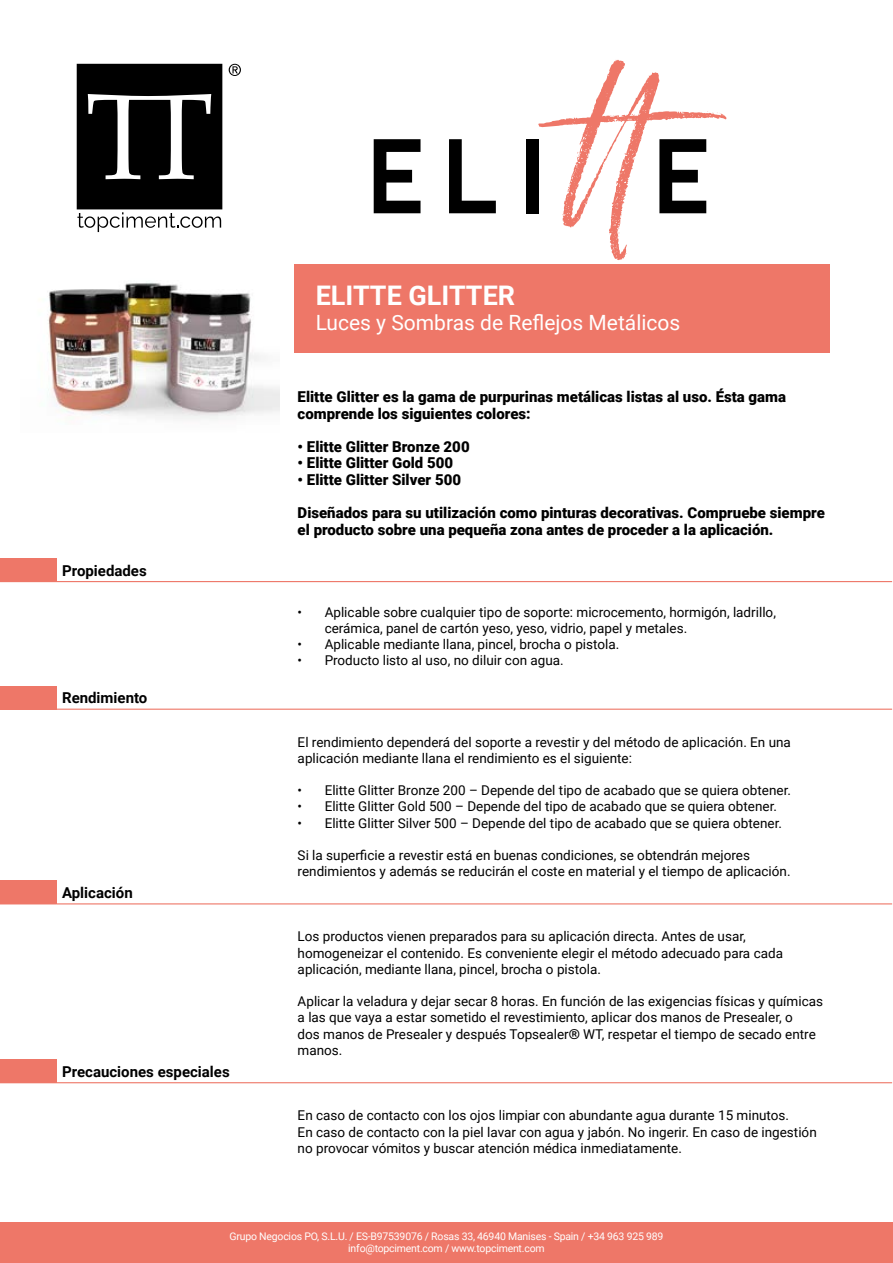
<style>
.page{position:relative;width:893px;height:1263px;background:#fff}
.page>*{position:absolute;margin:0;border:0;box-sizing:border-box;transform-origin:0 0}
.t1{font:700 27px "Roboto";color:#fff}
.t2{font:21px "Roboto";color:#fff}
.t3{font:900 15px/16.5px "Roboto";color:#000}
.t4{font:700 15px "Roboto";color:#000}
.t5{font:13.5px/16.2px "Roboto";color:#000}
.t6{font:10.5px/12px "Roboto";letter-spacing:-.02em;color:#fff;text-align:center}
.s1{font-family:"Suisse Intl"}
</style>
<div class="page">
<div style="left:0;top:1222px;width:893px;height:41px;background:#ee7768"></div>
<img style="left:47px;top:281px;width:233px;height:139px">
<div style="left:294px;top:264px;width:535px;height:88px;background:#ee7768"></div>
<svg style="left:77px;top:64px;width:145px;height:168px"></svg>
<svg style="left:229px;top:64px;width:12px;height:12px"></svg>
<svg style="left:374px;top:139px;width:47px;height:74px"></svg>
<svg style="left:449px;top:139px;width:47px;height:74px"></svg>
<div style="left:526px;top:139px;width:12px;height:74px;background:#000"></div>
<svg style="left:538px;top:59px;width:189px;height:201px"></svg>
<div style="left:0;top:558px;width:56px;height:24px;background:#ee7768"></div>
<hr style="left:56px;top:581px;width:836px;height:1px;background:#ee7768">
<div style="left:0;top:686px;width:56px;height:23px;background:#ee7768"></div>
<hr style="left:0;top:709px;width:56px;height:1px;background:#ee7768">
<hr style="left:56px;top:709px;width:836px;height:1px;background:#ee7768">
<div style="left:0;top:881px;width:56px;height:23px;background:#ee7768"></div>
<hr style="left:56px;top:903px;width:836px;height:1px;background:#ee7768">
<div style="left:0;top:1059px;width:56px;height:24px;background:#ee7768"></div>
<hr style="left:56px;top:1082px;width:836px;height:1px;background:#ee7768">
<h1 class="t1" style="left:316px;top:277px;width:201px">ELITTE GLITTER</h1>
<h2 class="t2" style="left:316px;top:308px;width:366px">Luces y Sombras de Reflejos Metálicos</h2>
<p class="t4" style="left:62px;top:560px;width:86px">Propiedades</p>
<p class="t4" style="left:62px;top:687px;width:87px">Rendimiento</p>
<p class="t4" style="left:62px;top:882px;width:72px">Aplicación</p>
<p class="t4" style="left:62px;top:1061px;width:169px">Precauciones especiales</p>
<p class="t3" style="left:298px;top:388px;width:490px">Elitte Glitter es la gama de purpurinas metálicas listas al uso. Ésta gama comprende los siguientes colores:</p>
<p class="t3" style="left:298px;top:438px;width:174px">• Elitte Glitter Bronze 200</p>
<p class="t3" style="left:298px;top:454px;width:157px">• Elitte Glitter Gold 500</p>
<p class="t3" style="left:298px;top:471px;width:165px">• Elitte Glitter Silver 500</p>
<p class="t3" style="left:298px;top:504px;width:529px">Diseñados para su utilización como pinturas decorativas. Compruebe siempre el producto sobre una pequeña zona antes de proceder a la aplicación.</p>
<p class="t5" style="left:325px;top:603px;width:453px;text-indent:-27px">• Aplicable sobre cualquier tipo de soporte: microcemento, hormigón, ladrillo, cerámica, panel de cartón yeso, yeso, vidrio, papel y metales.</p>
<p class="t5" style="left:298px;top:636px;width:323px">• Aplicable mediante llana, pincel, brocha o pistola.</p>
<p class="t5" style="left:298px;top:652px;width:268px">• Producto listo al uso, no diluir con agua.</p>
<p class="t5" style="left:298px;top:733px;width:495px">El rendimiento dependerá del soporte a revestir y del método de aplicación. En una aplicación mediante llana el rendimiento es el siguiente:</p>
<p class="t5" style="left:298px;top:782px;width:495px">• Elitte Glitter Bronze 200 – Depende del tipo de acabado que se quiera obtener.</p>
<p class="t5" style="left:298px;top:798px;width:481px">• Elitte Glitter Gold 500 – Depende del tipo de acabado que se quiera obtener.</p>
<p class="t5" style="left:298px;top:814px;width:486px">• Elitte Glitter Silver 500 – Depende del tipo de acabado que se quiera obtener.</p>
<p class="t5" style="left:298px;top:847px;width:494px">Si la superficie a revestir está en buenas condiciones, se obtendrán mejores rendimientos y además se reducirán el coste en material y el tiempo de aplicación.</p>
<p class="t5" style="left:298px;top:928px;width:487px">Los productos vienen preparados para su aplicación directa. Antes de usar, homogeneizar el contenido. Es conveniente elegir el método adecuado para cada aplicación, mediante llana, pincel, brocha o pistola.</p>
<p class="t5" style="left:298px;top:993px;width:527px">Aplicar la veladura y dejar secar 8 horas. En función de las exigencias físicas y químicas a las que vaya a estar sometido el revestimiento, aplicar dos manos de Presealer, o<br>dos manos de Presealer y después Topsealer<span class="s1">®</span> WT, respetar el tiempo de secado entre manos.</p>
<p class="t5" style="left:298px;top:1107px;width:521px">En caso de contacto con los ojos limpiar con abundante agua durante 15 minutos.<br>En caso de contacto con la piel lavar con agua y jabón. No ingerir. En caso de ingestión no provocar vómitos y buscar atención médica inmediatamente.</p>
<p class="t6" style="left:230px;top:1230px;width:435px">Grupo Negocios PO, S.L.U. / ES-B97539076 / Rosas 33, 46940 Manises - Spain / +34 963 925 989 info@topciment.com / www.topciment.com</p>
</div>
